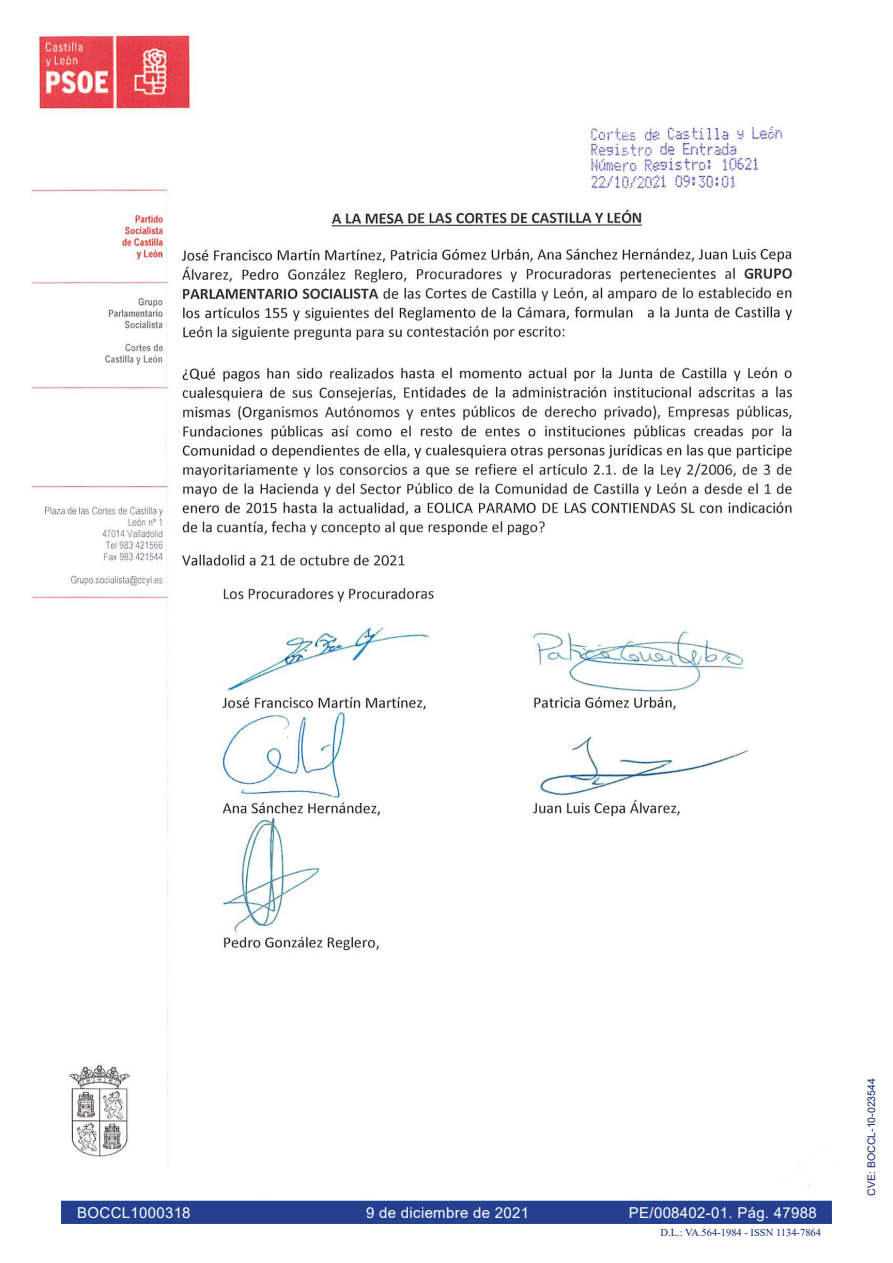
<style>
.page{position:relative;width:893px;height:1263px;background:#fff}
.page>*{position:absolute;margin:0;border:0;box-sizing:border-box;transform-origin:0 0}
.E_CVE{font:15px "Arial";letter-spacing:.02em;color:#fff}
.t1{font:10.5px "Times New Roman";color:#132477}
.t2{font:10.5px "Arial";color:#132477}
</style>
<div class="page">
<div style="left:60px;top:1200px;width:773px;height:25px;background:#25408f"></div>
<div style="left:60px;top:1199px;width:773px;height:26px;border:2px solid #fff"></div>
<img style="left:30px;top:33px;width:803px;height:1167px">
<p class="E_CVE" style="left:77px;top:1202px;width:115px">BOCCL1000318</p>
<p class="E_CVE" style="left:366px;top:1202px;width:165px">9 de diciembre de 2021</p>
<p class="E_CVE" style="left:629px;top:1202px;width:189px">PE/008402-01. Pág. 47988</p>
<p class="t1" style="left:661px;top:1225px;width:162px">D.L.: VA.564-1984 - ISSN 1134-7864</p>
<p class="t2" style="left:864px;top:1195px;width:119px;rotate:-90deg">CVE: BOCCL-10-023544</p>
</div>
